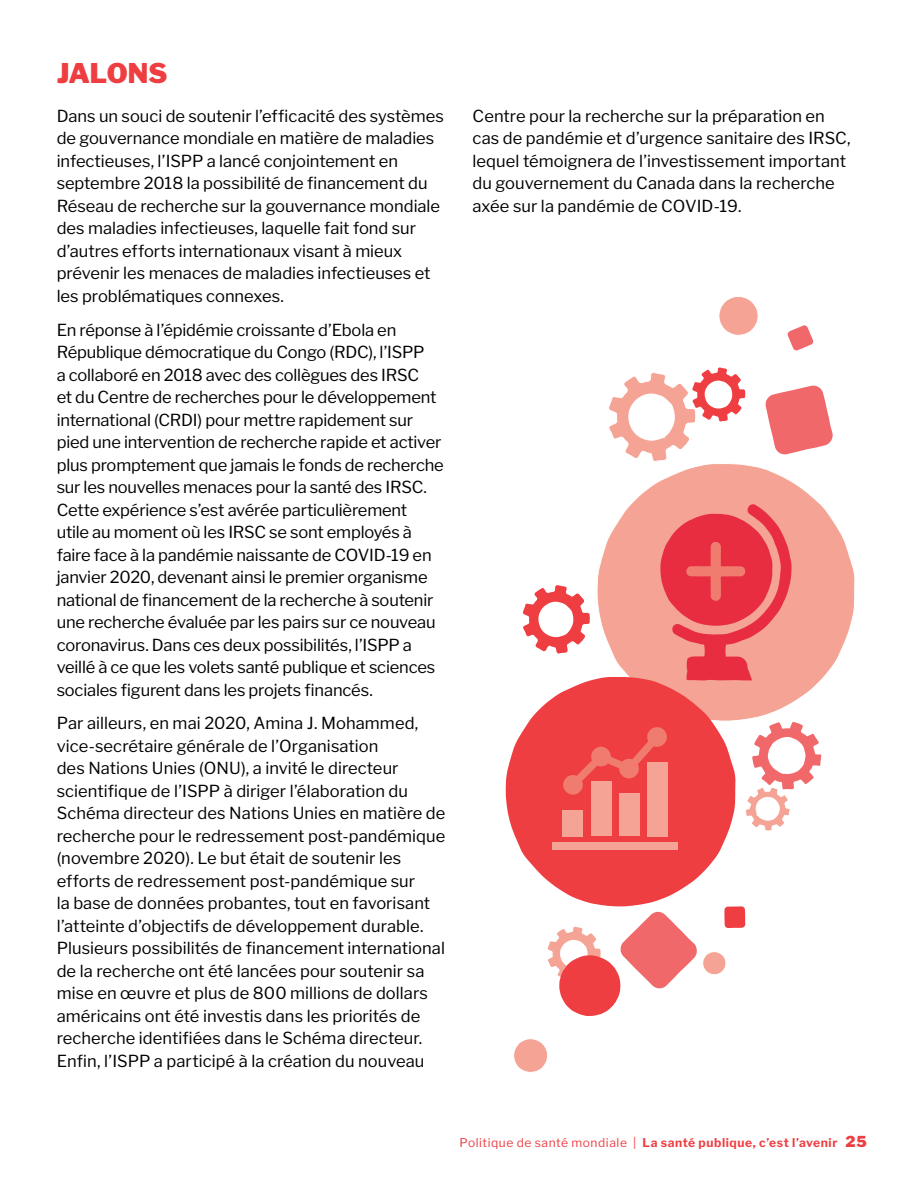
<style>
.page{position:relative;width:918px;height:1188px;background:#fff}
.page>*{position:absolute;margin:0;border:0;box-sizing:border-box;transform-origin:0 0}
.t1{font:900 27px "Libre Franklin";letter-spacing:-.01em;color:#ef3e42}
.t2{font:16.5px/22.5px "Libre Franklin";letter-spacing:-.005em;color:#000}
.t3{font:700 12px "Libre Franklin";letter-spacing:.05em;color:#ef3e42}
.s1{font-weight:400}
.s2{font-weight:900;font-size:15px}
</style>
<div class="page">
<svg style="left:514px;top:1039px;width:33px;height:33px"></svg>
<svg style="left:719px;top:297px;width:39px;height:38px"></svg>
<svg style="left:597px;top:464px;width:258px;height:256px"></svg>
<svg style="left:660px;top:503px;width:132px;height:177px;background:#ed5f63"></svg>
<svg style="left:506px;top:677px;width:230px;height:229px;fill:#ef3e42"></svg>
<div style="left:563px;top:810px;width:20px;height:26px;background:#f4a394"></div>
<div style="left:591px;top:782px;width:20px;height:54px;background:#f4a394"></div>
<div style="left:647px;top:762px;width:20px;height:74px;background:#f4a394"></div>
<div style="left:619px;top:794px;width:20px;height:42px;background:#f4a394"></div>
<div style="left:552px;top:843px;width:126px;height:7px;background:#f4a394"></div>
<svg style="left:570px;top:735px;width:90px;height:52px;background:#ef5050"></svg>
<div style="left:563px;top:775px;width:20px;height:20px;background:#f07c6f;border-radius:50%"></div>
<div style="left:591px;top:747px;width:20px;height:19px;background:#f07c6f;border-radius:50%"></div>
<div style="left:647px;top:727px;width:20px;height:20px;background:#f07c6f;border-radius:50%"></div>
<div style="left:619px;top:759px;width:20px;height:19px;background:#f07c6f;border-radius:50%"></div>
<svg style="left:746px;top:722px;width:75px;height:109px"></svg>
<svg style="left:523px;top:585px;width:67px;height:69px"></svg>
<svg style="left:609px;top:367px;width:136px;height:94px"></svg>
<svg style="left:788px;top:325px;width:25px;height:26px"></svg>
<svg style="left:765px;top:385px;width:68px;height:70px"></svg>
<svg style="left:548px;top:906px;width:197px;height:110px"></svg>
<p class="t1" style="left:57px;top:57px;width:112px">JALONS</p>
<p class="t2" style="left:57px;top:105px;width:389px">Dans un souci de soutenir l’efficacité des systèmes de gouvernance mondiale en matière de maladies infectieuses, l’ISPP a lancé conjointement en septembre 2018 la possibilité de financement du Réseau de recherche sur la gouvernance mondiale des maladies infectieuses, laquelle fait fond sur d’autres efforts internationaux visant à mieux prévenir les menaces de maladies infectieuses et les problématiques connexes.</p>
<p class="t2" style="left:57px;top:318px;width:389px">En réponse à l’épidémie croissante d’Ebola en République démocratique du Congo (RDC), l’ISPP<br>a collaboré en 2018 avec des collègues des IRSC<br>et du Centre de recherches pour le développement international (CRDI) pour mettre rapidement sur pied une intervention de recherche rapide et activer plus promptement que jamais le fonds de recherche sur les nouvelles menaces pour la santé des IRSC.<br>Cette expérience s’est avérée particulièrement utile au moment où les IRSC se sont employés à faire face à la pandémie naissante de COVID-19 en janvier 2020, devenant ainsi le premier organisme national de financement de la recherche à soutenir une recherche évaluée par les pairs sur ce nouveau coronavirus. Dans ces deux possibilités, l’ISPP a veillé à ce que les volets santé publique et sciences sociales figurent dans les projets financés.</p>
<p class="t2" style="left:57px;top:712px;width:390px">Par ailleurs, en mai 2020, Amina J. Mohammed, vice-secrétaire générale de l’Organisation<br>des Nations Unies (ONU), a invité le directeur scientifique de l’ISPP à diriger l’élaboration du Schéma directeur des Nations Unies en matière de recherche pour le redressement post-pandémique (novembre 2020). Le but était de soutenir les efforts de redressement post-pandémique sur<br>la base de données probantes, tout en favorisant l’atteinte d’objectifs de développement durable.<br>Plusieurs possibilités de financement international de la recherche ont été lancées pour soutenir sa mise en œuvre et plus de 800 millions de dollars américains ont été investis dans les priorités de recherche identifiées dans le Schéma directeur.<br>Enfin, l’ISPP a participé à la création du nouveau</p>
<p class="t2" style="left:472px;top:105px;width:380px">Centre pour la recherche sur la préparation en cas de pandémie et d’urgence sanitaire des IRSC, lequel témoignera de l’investissement important du gouvernement du Canada dans la recherche axée sur la pandémie de COVID-19.</p>
<p class="t3" style="left:459px;top:1136px;width:409px"><span class="s1">Politique de santé mondiale |</span> La santé publique, c’est l’avenir <span class="s2">25</span></p>
</div>
